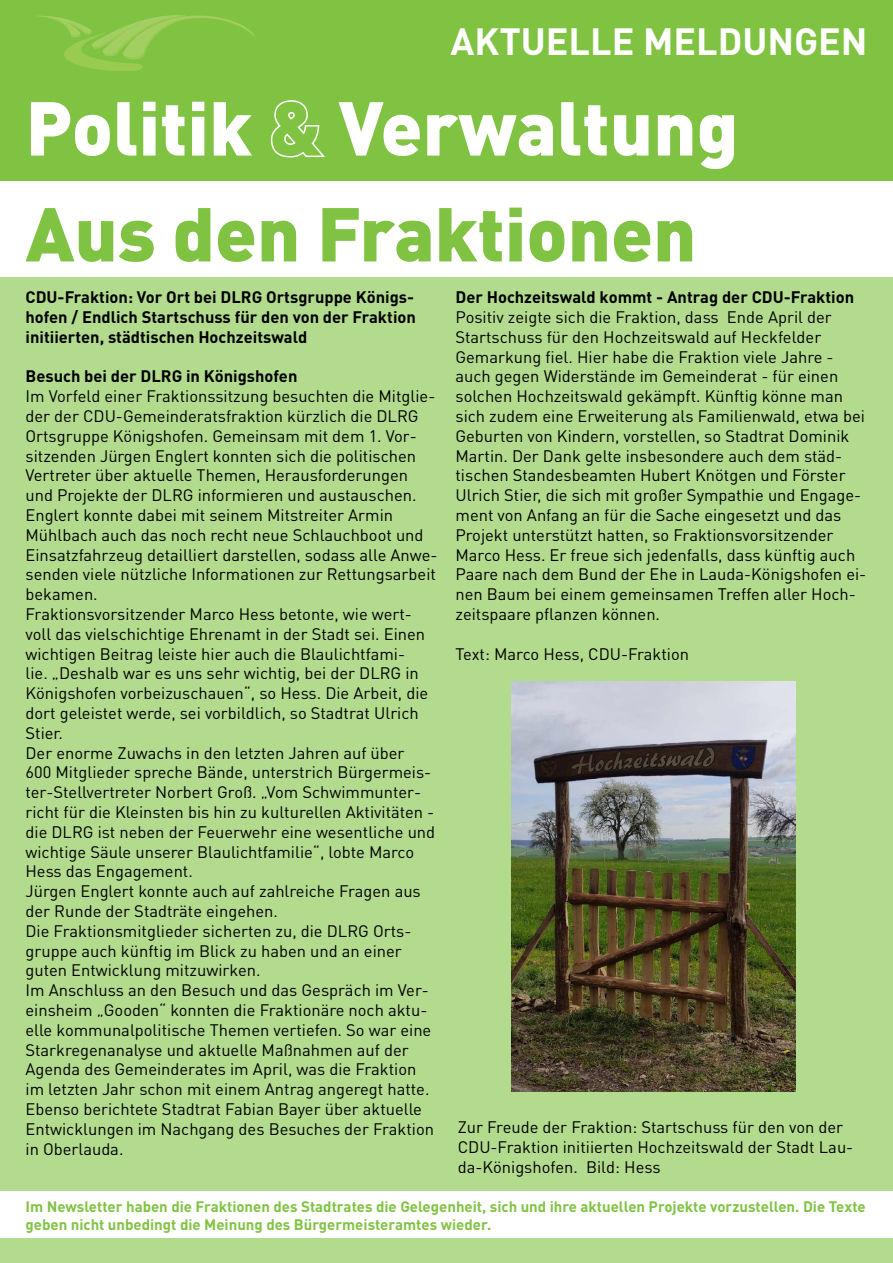
<style>
.page{position:relative;width:893px;height:1263px;background:#fff}
.page>*{position:absolute;margin:0;border:0;box-sizing:border-box;transform-origin:0 0}
.t1{font:900 75px "DIN Pro";color:#fff}
.t2{font:900 75px "DIN Pro";color:#80c342}
.t3{font:700 37.5px "DIN Pro";color:#fff}
.t4{font:16.5px/19.8px "DIN Pro";color:#000}
.t5{font:700 16.5px/19.8px "DIN Pro";color:#000;text-align:justify}
.t6{font:700 15px/18px "DIN Pro";color:#80c342}
.s1{color:#80c342}
</style>
<div class="page">
<div style="left:0;top:278px;width:893px;height:985px;background:#b2db8d"></div>
<div style="left:0;top:1191px;width:893px;height:46px;background:#fff"></div>
<div style="left:0;top:0;width:893px;height:180px;background:#80c342"></div>
<svg style="left:270px;top:100px;width:55px;height:58px"></svg>
<svg style="left:38px;top:15px;width:217px;height:56px"></svg>
<img style="left:512px;top:682px;width:283px;height:410px">
<h2 class="t3" style="left:451px;top:15px;width:418px">AKTUELLE MELDUNGEN</h2>
<h1 class="t1" style="left:26px;top:77px;width:715px">Politik <span class="s1">&amp;</span> Verwaltung</h1>
<h1 class="t2" style="left:26px;top:183px;width:672px">Aus den Fraktionen</h1>
<p class="t5" style="left:26px;top:287px;width:392px">CDU-Fraktion: Vor Ort bei DLRG Ortsgruppe Königs&shy;hofen / Endlich Startschuss für den von der Fraktion initiierten, städtischen H ochzeitswald</p>
<p class="t5" style="left:26px;top:366px;width:273px">Besuch bei der DLRG in Königshofen</p>
<p class="t4" style="left:26px;top:386px;width:413px">Im Vorfeld einer Fraktionssitzung besuchten die Mitglie&shy;der der CDU-Gemeinderatsfraktion kürzlich die DLRG Ortsgruppe Königshofen. Gemeinsam mit dem 1. Vor&shy;sitzenden Jürgen Englert konnten sich die politischen Vertreter über aktuelle Themen, Herausforderungen und Projekte der DLRG informieren und austauschen.<br>Englert konnte dabei mit seinem Mitstreiter Armin Mühlbach auch das noch recht neue Schlauchboot und Einsatzfahrzeug detailliert darstellen, sodass alle Anwe&shy;senden viele nützliche Informationen zur Rettungsarbeit bekamen.<br>Fraktionsvorsitzender Marco Hess betonte, wie wert&shy;voll das vielschichtige Ehrenamt in der Stadt sei. Einen wichtigen Beitrag leiste hier auch die Blaulichtfami-<br>lie. „Deshalb war es uns sehr wichtig, bei der DLRG in Königshofen vorbeizuschauen“, so Hess. Die Arbeit, die dort geleistet werde, sei vorbildlich, so Stadtrat Ulrich Stier.<br>Der enorme Zuwachs in den letzten Jahren auf über<br>600 Mitglieder spreche Bände, unterstrich Bürgermeis&shy;ter-Stellvertreter Norbert Groß. „Vom Schwimmunter&shy;richt für die Kleinsten bis hin zu kulturellen Aktivitäten - die DLRG ist neben der Feuerwehr eine wesentliche und wichtige Säule unserer Blaulichtfamilie“, lobte Marco Hess das Engagement.<br>Jürgen Englert konnte auch auf zahlreiche Fragen aus der Runde der Stadträte eingehen.<br>Die Fraktionsmitglieder sicherten zu, die DLRG Orts&shy;gruppe auch künftig im Blick zu haben und an einer guten Entwicklung mitzuwirken.<br>Im Anschluss an den Besuch und das Gespräch im Ver&shy;einsheim „Gooden“ konnten die Fraktionäre noch aktu&shy;elle kommunalpolitische Themen vertiefen. So war eine Starkregenanalyse und aktuelle Maßnahmen auf der Agenda des Gemeinderates im April, was die Fraktion im letzten Jahr schon mit einem Antrag angeregt hatte.<br>Ebenso berichtete Stadtrat Fabian Bayer über aktuelle Entwicklungen im Nachgang des Besuches der Fraktion in Oberlauda.</p>
<p class="t5" style="left:455px;top:287px;width:400px">Der Hochzeitswald kommt - Antrag der CDU-Fraktion</p>
<p class="t4" style="left:455px;top:306px;width:412px">Positiv zeigte sich die Fraktion, dass Ende April der Startschuss für den Hochzeitswald auf Heckfelder Gemarkung fiel. Hier habe die Fraktion viele Jahre - auch gegen Widerstände im Gemeinderat - für einen solchen Hochzeitswald gekämpft. Künftig könne man sich zudem eine Erweiterung als Familienwald, etwa bei Geburten von Kindern, vorstellen, so Stadtrat Dominik Martin. Der Dank gelte insbesondere auch dem städ&shy;tischen Standesbeamten Hubert Knötgen und Förster Ulrich Stier, die sich mit großer Sympathie und Engage&shy;ment von Anfang an für die Sache eingesetzt und das Projekt unterstützt hatten, so Fraktionsvorsitzender Marco Hess. Er freue sich jedenfalls, dass künftig auch Paare nach dem Bund der Ehe in Lauda-Königshofen ei&shy;nen Baum bei einem gemeinsamen Treffen aller Hoch&shy;zeitspaare pflanzen können.</p>
<p class="t4" style="left:455px;top:643px;width:235px">Text: Marco Hess, CDU-Fraktion</p>
<p class="t4" style="left:458px;top:1117px;width:397px">Zur Freude der Fraktion: Startschuss für den von der<br>CDU-Fraktion initiierten Hochzeitswald der Stadt Lau&shy;da-Königshofen. Bild: Hess</p>
<p class="t6" style="left:26px;top:1197px;width:842px">I m Newsletter haben die Fraktionen des Stadtrates die Gelegenheit, sich und ihre aktuellen Projekte vorzustellen. Die Texte geben nicht unbedingt die Meinung des Bürgermeisteramtes wieder.</p>
</div>
